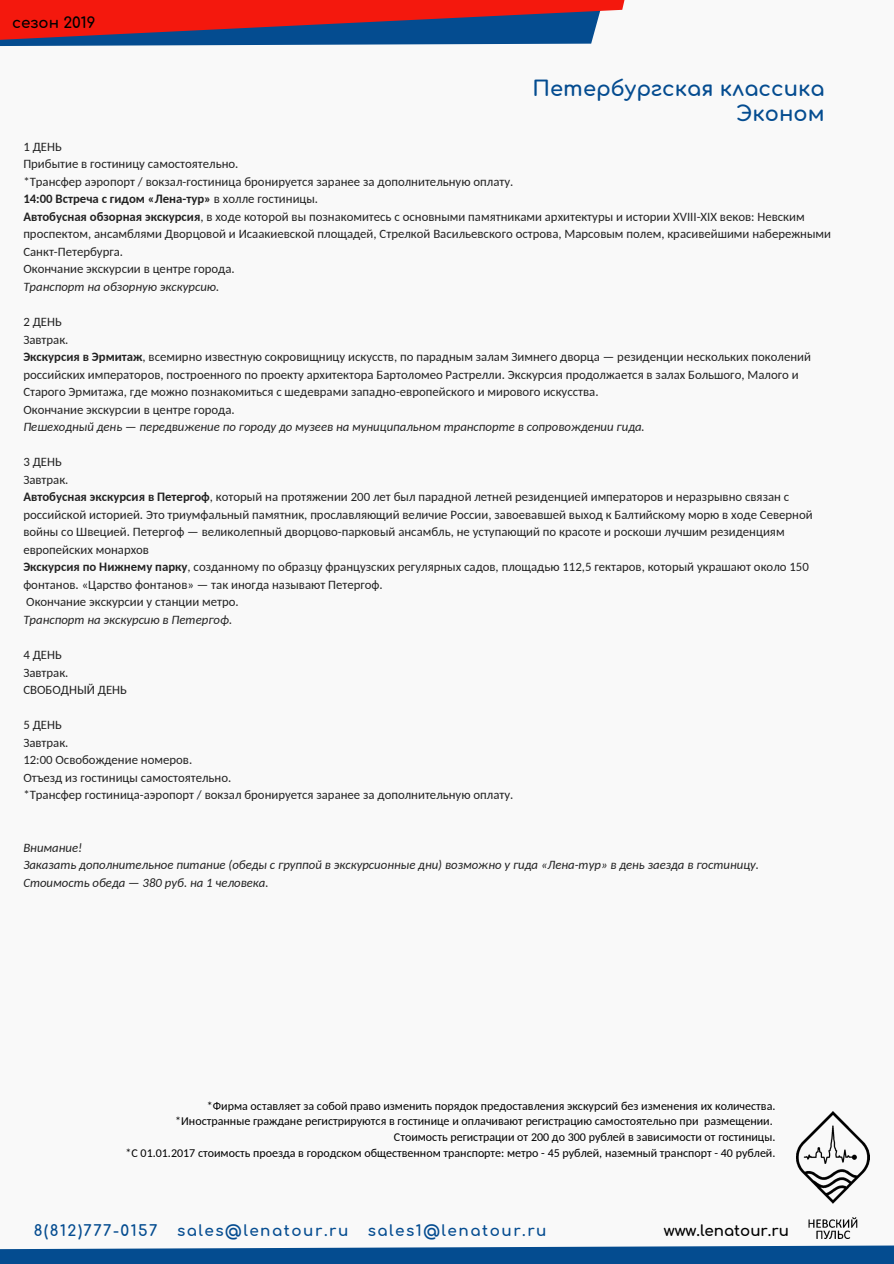
<style>
.page{position:relative;width:894px;height:1264px;background:#fff}
.page>*{position:absolute;margin:0;border:0;box-sizing:border-box;transform-origin:0 0}
.t1{font:700 21px/25.2px "Comfortaa";color:#044c90;text-align:right}
.t2{font:700 15.15px "Comfortaa";letter-spacing:.1em;color:#044c90}
.t3{font:700 15px "Comfortaa";color:#000}
.t4{font:12.75px/17.5px "Carlito";color:#222}
.t5{font:italic 12.75px/17.5px "Carlito";color:#222}
.t6{font:12px/15.8px "Carlito";color:#000;text-align:right}
.s1{font-weight:700}
</style>
<div class="page">
<div style="left:0;top:0;width:893px;height:1263px;background:#f9f9f9"></div>
<svg style="left:0;top:0;width:625px;height:46px;background:#943a4f"></svg>
<svg style="left:0;top:1151px;width:893px;height:112px"></svg>
<img style="left:796px;top:1111px;width:73px;height:127px">
<p class="t3" style="left:12px;top:15px;width:85px">сезон 2019</p>
<h1 class="t1" style="left:532px;top:77px;width:293px">Петербургская классика<br>Эконом</h1>
<p class="t4" style="left:23px;top:139px;width:809px">1 ДЕНЬ<br>Прибытие в гостиницу самостоятельно.<br>*Трансфер аэропорт / вокзал-гостиница бронируется заранее за дополнительную оплату.<br><span class="s1">14:00 Встреча с гидом «Лена-тур»</span> в холле гостиницы.<br><span class="s1">Автобусная обзорная экскурсия</span>, в ходе которой вы познакомитесь с основными памятниками архитектуры и истории XVIII-XIX веков: Невским проспектом, ансамблями Дворцовой и Исаакиевской площадей, Стрелкой Васильевского острова, Марсовым полем, красивейшими набережными Санкт-Петербурга.<br>Окончание экскурсии в центре города.</p>
<p class="t5" style="left:23px;top:279px;width:197px">Транспорт на обзорную экскурсию.</p>
<p class="t4" style="left:23px;top:314px;width:788px">2 ДЕНЬ<br>Завтрак.<br><span class="s1">Экскурсия в Эрмитаж</span>, всемирно известную сокровищницу искусств, по парадным залам Зимнего дворца — резиденции нескольких поколений российских императоров, построенного по проекту архитектора Бартоломео Растрелли. Экскурсия продолжается в залах Большого, Малого и Старого Эрмитажа, где можно познакомиться с шедеврами западно-европейского и мирового искусства.<br>Окончание экскурсии в центре города.</p>
<p class="t5" style="left:23px;top:419px;width:623px">Пешеходный день — передвижение по городу до музеев на муниципальном транспорте в сопровождении гида.</p>
<p class="t4" style="left:23px;top:454px;width:790px">3 ДЕНЬ<br>Завтрак.<br><span class="s1">Автобусная экскурсия в Петергоф</span>, который на протяжении 200 лет был парадной летней резиденцией императоров и неразрывно связан с российской историей. Это триумфальный памятник, прославляющий величие России, завоевавшей выход к Балтийскому морю в ходе Северной войны со Швецией. Петергоф — великолепный дворцово-парковый ансамбль, не уступающий по красоте и роскоши лучшим резиденциям европейских монархов<br><span class="s1">Экскурсия по Нижнему парку</span>, созданному по образцу французских регулярных садов, площадью 112,5 гектаров, который украшают около 150 фонтанов. «Царство фонтанов» — так иногда называют Петергоф.<br>Окончание экскурсии у станции метро.</p>
<p class="t5" style="left:23px;top:612px;width:210px">Транспорт на экскурсию в Петергоф.</p>
<p class="t4" style="left:23px;top:647px;width:105px">4 ДЕНЬ<br>Завтрак.<br>СВОБОДНЫЙ ДЕНЬ</p>
<p class="t4" style="left:23px;top:717px;width:491px">5 ДЕНЬ<br>Завтрак.<br>12:00 Освобождение номеров.<br>Отъезд из гостиницы самостоятельно.<br>*Трансфер гостиница-аэропорт / вокзал бронируется заранее за дополнительную оплату.</p>
<p class="t5" style="left:23px;top:840px;width:737px">Внимание!<br>Заказать дополнительное питание (обеды с группой в экскурсионные дни) возможно у гида «Лена-тур» в день заезда в гостиницу.<br>Стоимость обеда — 380 руб. на 1 человека.</p>
<p class="t6" style="left:125px;top:1098px;width:651px">*Фирма оставляет за собой право изменить порядок предоставления экскурсий без изменения их количества.<br>*Иностранные граждане регистрируются в гостинице и оплачивают регистрацию самостоятельно при размещении.<br>Стоимость регистрации от 200 до 300 рублей в зависимости от гостиницы.<br>*С 01.01.2017 стоимость проезда в городском общественном транспорте: метро - 45 рублей, наземный транспорт - 40 рублей.</p>
<p class="t2" style="left:34px;top:1223px;width:125px">8(812)777-0157</p>
<p class="t2" style="left:177px;top:1223px;width:173px">sales@lenatour.ru</p>
<p class="t2" style="left:367px;top:1223px;width:180px">sales1@lenatour.ru</p>
<p class="t3" style="left:663px;top:1223px;width:127px">www.lenatour.ru</p>
</div>
